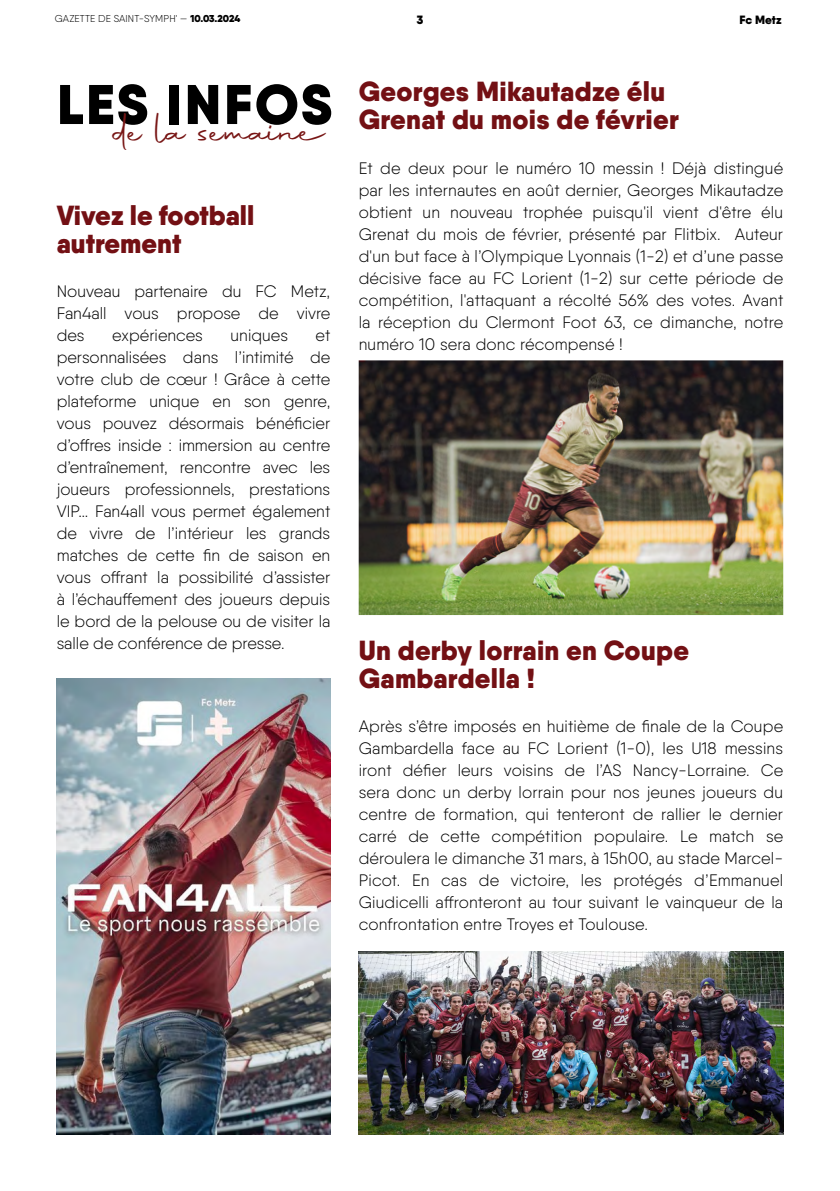
<style>
.page{position:relative;width:840px;height:1191px;background:#fff}
.page>*{position:absolute;margin:0;border:0;box-sizing:border-box;transform-origin:0 0}
.t1{font:900 55.8px "Qanelas";letter-spacing:.05em;color:#000}
.t2{font:45.6px "Autography";color:#781615}
.t3{font:900 27.6px/28px "Qanelas";letter-spacing:.01em;color:#731014}
.t4{font:300 16.6px/22px "Qanelas";color:#000;text-align:justify}
.t5{font:900 12px "Qanelas";color:#000}
.t6{font:300 10px "Qanelas";letter-spacing:.01em;color:#000}
.s1{font-weight:900}
</style>
<div class="page">
<img style="left:358px;top:360px;width:424px;height:255px">
<img style="left:358px;top:951px;width:424px;height:183px">
<img style="left:57px;top:678px;width:273px;height:456px">
<p class="t6" style="left:55px;top:13px;width:187px">GAZETTE DE SAINT-SYMPH' — <span class="s1">10.03.2024</span></p>
<p class="t5" style="left:739px;top:12px;width:43px">Fc Metz</p>
<p class="t5" style="left:416px;top:12px;width:8px">3</p>
<h1 class="t1" style="left:57px;top:68px;width:276px">LES INFOS</h1>
<h2 class="t2" style="left:114px;top:102px;width:215px">de la semaine</h2>
<h3 class="t3" style="left:57px;top:201px;width:199px">Vivez le football autrement</h3>
<p class="t4" style="left:57px;top:280px;width:275px">Nouveau partenaire du FC Metz, Fan4all vous propose de vivre des</p>
<p class="t4" style="left:112px;top:324px;width:92px">expériences</p>
<p class="t4" style="left:230px;top:324px;width:59px">uniques</p>
<p class="t4" style="left:57px;top:324px;width:275px;text-indent:259px">et personnalisées dans l’intimité de votre club de cœur ! Grâce à cette plateforme unique en son genre, vous pouvez désormais bénéficier d’offres inside : immersion au centre d’entraînement, rencontre avec les joueurs professionnels, prestations VIP… Fan4all vous permet également de vivre de l’intérieur les grands matches de cette fin de saison en vous offrant la possibilité d’assister à l’échauffement des joueurs depuis le bord de la pelouse ou de visiter la salle de conférence de presse.</p>
<h3 class="t3" style="left:358px;top:78px;width:321px">Georges Mikautadze élu<br>Grenat du mois de février</h3>
<p class="t4" style="left:358px;top:156px;width:426px">Et de deux pour le numéro 10 messin ! Déjà distingué par les internautes en août dernier, Georges Mikautadze obtient un nouveau trophée puisqu'il vient d'être élu Grenat du mois de février, présenté par Flitbix. Auteur d'un but face à l’Olympique Lyonnais (1-2) et d’une passe décisive face au FC Lorient (1-2) sur cette période de compétition, l'attaquant a récolté 56% des votes. Avant la réception du Clermont Foot 63, ce dimanche, notre numéro 10 sera donc récompensé !</p>
<h3 class="t3" style="left:358px;top:635px;width:332px">Un derby lorrain en Coupe<br>Gambardella !</h3>
<p class="t4" style="left:358px;top:714px;width:426px">Après s’être imposés en huitième de finale de la Coupe Gambardella face au FC Lorient (1-0), les U18 messins iront défier leurs voisins de l’AS Nancy-Lorraine. Ce sera donc un derby lorrain pour nos jeunes joueurs du centre de formation, qui tenteront de rallier le dernier carré de cette compétition populaire. Le match se déroulera le dimanche 31 mars, à 15h00, au stade Marcel-Picot. En cas de victoire, les protégés d’Emmanuel Giudicelli affronteront au tour suivant le vainqueur de la confrontation entre Troyes et Toulouse.</p>
</div>
